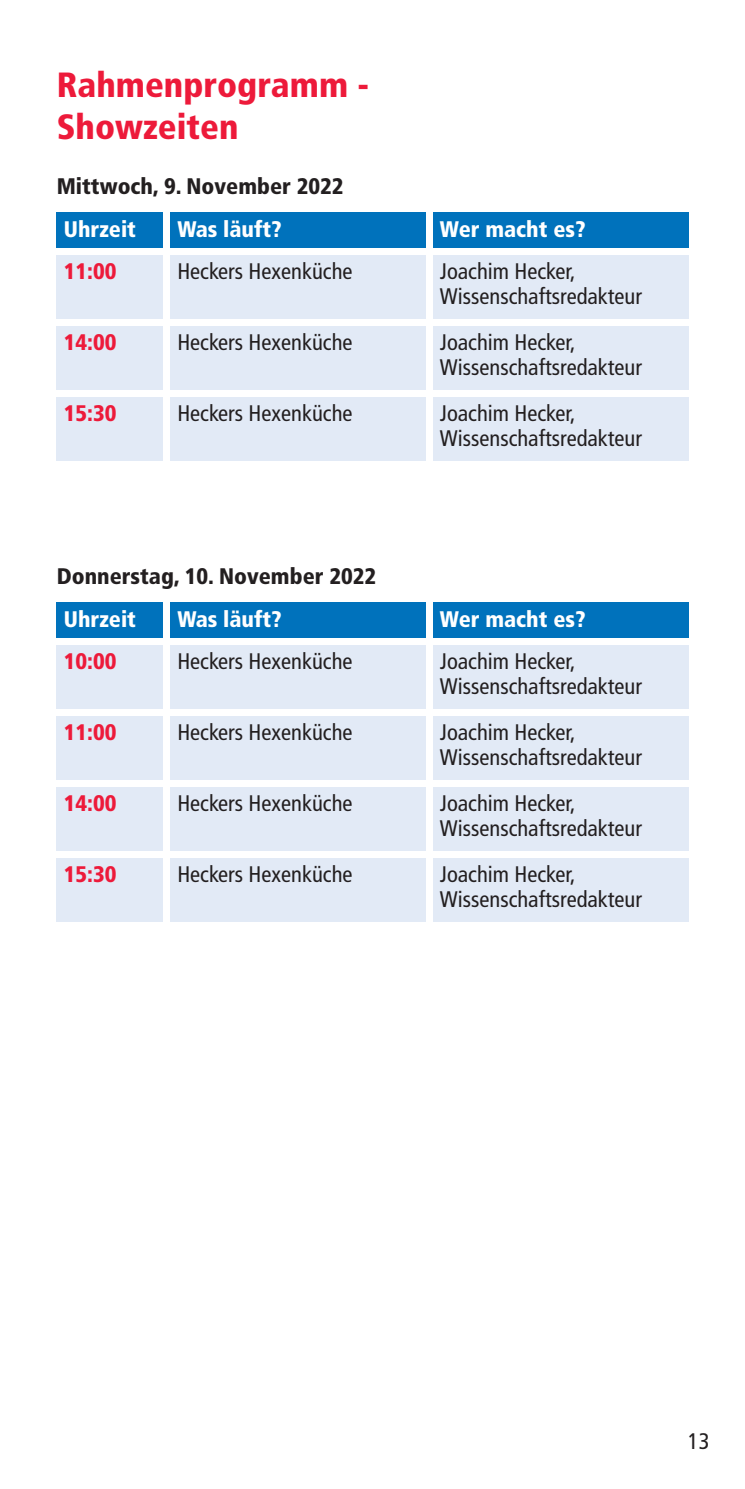
<style>
.page{position:relative;width:745px;height:1489px;background:#fff}
.page>*{position:absolute;margin:0;border:0;box-sizing:border-box;transform-origin:0 0}
.t1{font:900 condensed 35px/42px "Frutiger";color:#ed1a3a}
.t2{font:condensed 22.5px/25px "Frutiger";color:#231f20}
.t3{font:900 condensed 22.5px "Frutiger";color:#fff}
.t4{font:900 condensed 22.5px "Frutiger";color:#231f20}
.t5{font:900 condensed 22.5px "Frutiger";color:#ed1a3a}
</style>
<div class="page">
<div style="left:57px;top:213px;width:106px;height:35px;background:#0072bc"></div>
<div style="left:170px;top:213px;width:255px;height:35px;background:#0072bc"></div>
<div style="left:432px;top:213px;width:255px;height:35px;background:#0072bc"></div>
<div style="left:57px;top:255px;width:106px;height:64px;background:#e2eaf6"></div>
<div style="left:170px;top:255px;width:255px;height:64px;background:#e2eaf6"></div>
<div style="left:432px;top:255px;width:255px;height:64px;background:#e2eaf6"></div>
<div style="left:57px;top:326px;width:106px;height:64px;background:#e2eaf6"></div>
<div style="left:170px;top:326px;width:255px;height:64px;background:#e2eaf6"></div>
<div style="left:432px;top:326px;width:255px;height:64px;background:#e2eaf6"></div>
<div style="left:57px;top:397px;width:106px;height:64px;background:#e2eaf6"></div>
<div style="left:170px;top:397px;width:255px;height:64px;background:#e2eaf6"></div>
<div style="left:432px;top:397px;width:255px;height:64px;background:#e2eaf6"></div>
<div style="left:57px;top:602px;width:106px;height:36px;background:#0072bc"></div>
<div style="left:170px;top:602px;width:255px;height:36px;background:#0072bc"></div>
<div style="left:432px;top:602px;width:255px;height:36px;background:#0072bc"></div>
<div style="left:57px;top:645px;width:106px;height:64px;background:#e2eaf6"></div>
<div style="left:170px;top:645px;width:255px;height:64px;background:#e2eaf6"></div>
<div style="left:432px;top:645px;width:255px;height:64px;background:#e2eaf6"></div>
<div style="left:57px;top:716px;width:106px;height:64px;background:#e2eaf6"></div>
<div style="left:170px;top:716px;width:255px;height:64px;background:#e2eaf6"></div>
<div style="left:432px;top:716px;width:255px;height:64px;background:#e2eaf6"></div>
<div style="left:57px;top:787px;width:106px;height:63px;background:#e2eaf6"></div>
<div style="left:170px;top:787px;width:255px;height:63px;background:#e2eaf6"></div>
<div style="left:432px;top:787px;width:255px;height:63px;background:#e2eaf6"></div>
<div style="left:57px;top:857px;width:106px;height:64px;background:#e2eaf6"></div>
<div style="left:170px;top:857px;width:255px;height:64px;background:#e2eaf6"></div>
<div style="left:432px;top:857px;width:255px;height:64px;background:#e2eaf6"></div>
<h1 class="t1" style="left:57px;top:67px;width:313px">Rahmenprogramm -<br>Showzeiten</h1>
<p class="t4" style="left:57px;top:177px;width:288px">Mittwoch, 9. November 2022</p>
<p class="t3" style="left:64px;top:220px;width:74px">Uhrzeit</p>
<p class="t3" style="left:177px;top:220px;width:106px">Was läuft?</p>
<p class="t3" style="left:439px;top:220px;width:147px">Wer macht es?</p>
<p class="t5" style="left:64px;top:262px;width:54px">11:00</p>
<p class="t2" style="left:177px;top:261px;width:176px">Heckers Hexenküche</p>
<p class="t2" style="left:439px;top:261px;width:204px">Joachim Hecker,<br>Wissenschaftsredakteur</p>
<p class="t5" style="left:64px;top:333px;width:54px">14:00</p>
<p class="t2" style="left:177px;top:331px;width:176px">Heckers Hexenküche</p>
<p class="t2" style="left:439px;top:331px;width:204px">Joachim Hecker,<br>Wissenschaftsredakteur</p>
<p class="t5" style="left:64px;top:404px;width:54px">15:30</p>
<p class="t2" style="left:177px;top:402px;width:176px">Heckers Hexenküche</p>
<p class="t2" style="left:439px;top:402px;width:204px">Joachim Hecker,<br>Wissenschaftsredakteur</p>
<p class="t4" style="left:57px;top:567px;width:321px">Donnerstag, 10. November 2022</p>
<p class="t3" style="left:64px;top:609px;width:74px">Uhrzeit</p>
<p class="t3" style="left:177px;top:609px;width:106px">Was läuft?</p>
<p class="t3" style="left:439px;top:609px;width:147px">Wer macht es?</p>
<p class="t5" style="left:64px;top:652px;width:54px">10:00</p>
<p class="t2" style="left:177px;top:650px;width:176px">Heckers Hexenküche</p>
<p class="t2" style="left:439px;top:650px;width:204px">Joachim Hecker,<br>Wissenschaftsredakteur</p>
<p class="t5" style="left:64px;top:723px;width:54px">11:00</p>
<p class="t2" style="left:177px;top:721px;width:176px">Heckers Hexenküche</p>
<p class="t2" style="left:439px;top:721px;width:204px">Joachim Hecker,<br>Wissenschaftsredakteur</p>
<p class="t5" style="left:64px;top:794px;width:54px">14:00</p>
<p class="t2" style="left:177px;top:792px;width:176px">Heckers Hexenküche</p>
<p class="t2" style="left:439px;top:792px;width:204px">Joachim Hecker,<br>Wissenschaftsredakteur</p>
<p class="t5" style="left:64px;top:865px;width:54px">15:30</p>
<p class="t2" style="left:177px;top:863px;width:176px">Heckers Hexenküche</p>
<p class="t2" style="left:439px;top:863px;width:204px">Joachim Hecker,<br>Wissenschaftsredakteur</p>
<p class="t2" style="left:687px;top:1430px;width:23px">13</p>
</div>
